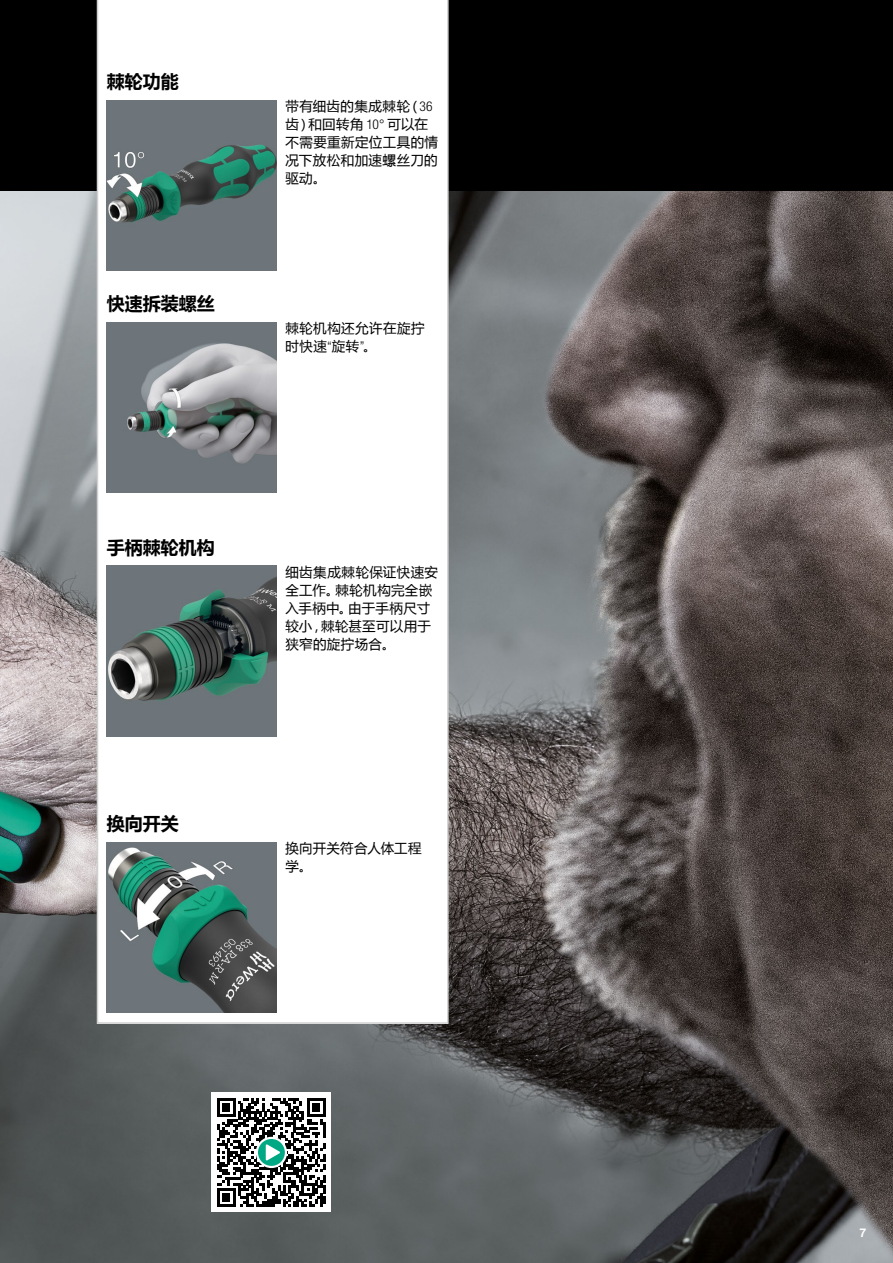
<style>
.page{position:relative;width:893px;height:1263px;background:#000}
.page>*{position:absolute;margin:0;border:0;box-sizing:border-box;transform-origin:0 0}
.t1{font:700 18px "Microsoft Ya Hei";color:#000}
.t2{font:13.5px/18px "Microsoft Ya Hei";letter-spacing:.025em;color:#000}
.t3{font:700 12px "Helvetica World";color:#fff}
.s1{font-family:"Helvetica Neue LTW1 G";font-weight:300;font-stretch:condensed}
</style>
<div class="page">
<img style="left:0;top:191px;width:893px;height:1072px">
<div style="left:97px;top:0;width:352px;height:1024px;background:#fff"></div>
<div style="left:212px;top:1093px;width:119px;height:119px;background:#fff"></div>
<svg style="left:217px;top:1098px;width:108px;height:109px"></svg>
<img style="left:107px;top:100px;width:170px;height:170px">
<img style="left:107px;top:323px;width:170px;height:170px">
<img style="left:107px;top:566px;width:170px;height:170px">
<img style="left:107px;top:842px;width:170px;height:170px">
<h1 class="t1" style="left:107px;top:69px;width:73px">棘轮功能</h1>
<h1 class="t1" style="left:107px;top:291px;width:109px">快速拆装螺丝</h1>
<p class="t2" style="left:285px;top:97px;width:154px">带有细齿的集成棘轮（<span class="s1">36</span>齿）和回转角 <span class="s1">10°</span> 可以在不需要重新定位工具的情况下放松和加速螺丝刀的驱动。</p>
<p class="t2" style="left:285px;top:319px;width:141px">棘轮机构还允许在旋拧时快速<span class="s1">“</span>旋转<span class="s1">”</span>。</p>
<h1 class="t1" style="left:107px;top:534px;width:109px">手柄棘轮机构</h1>
<h1 class="t1" style="left:107px;top:811px;width:73px">换向开关</h1>
<p class="t2" style="left:285px;top:562px;width:154px">细齿集成棘轮保证快速安全工作。棘轮机构完全嵌入手柄中。由于手柄尺寸较小，棘轮甚至可以用于狭窄的旋拧场合。</p>
<p class="t2" style="left:285px;top:839px;width:138px">换向开关符合人体工程学。</p>
<p class="t3" style="left:859px;top:1225px;width:8px">7</p>
</div>
